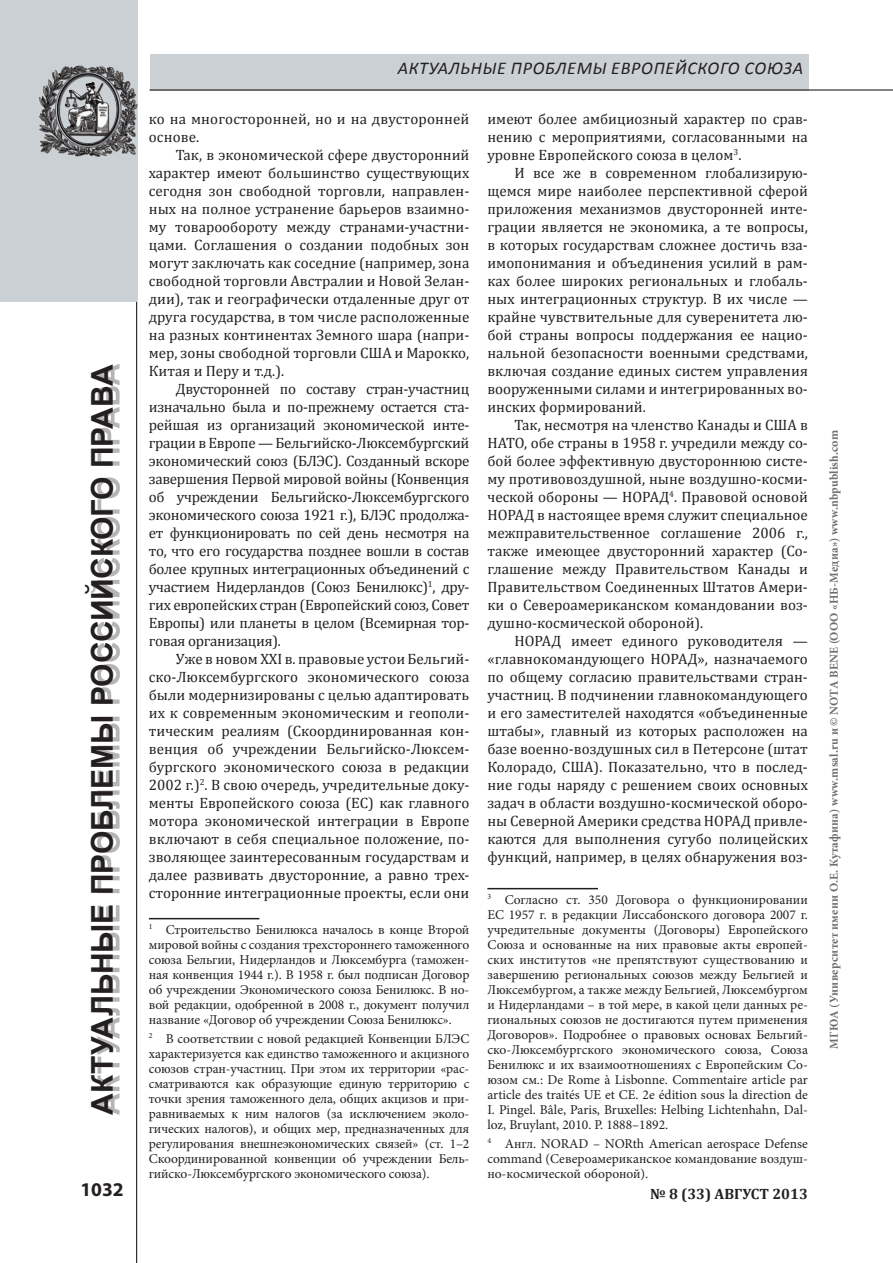
<style>
.page{position:relative;width:893px;height:1263px;background:#fff}
.page>*{position:absolute;margin:0;border:0;box-sizing:border-box;transform-origin:0 0}
.t1{font:700 30px "Arial";letter-spacing:-.005em;color:#231f20}
.t2{font:700 19.5px "Myriad Pro";color:#231f20}
.t3{font:italic 18px "Calibri";letter-spacing:.04em;color:#231f20}
.t4{font:15px/18px "Cambria";color:#231f20;text-align:justify}
.t5{font:700 15px "Cambria";color:#231f20}
.t6{font:13.5px/15px "Minion Pro";letter-spacing:-.005em;color:#231f20;text-align:justify}
.t7{font:700 12px "Minion Pro";letter-spacing:.02em;color:#6c6d70}
</style>
<div class="page">
<hr style="left:136px;top:0;width:1px;height:1263px;background:#231f20">
<div style="left:0;top:0;width:136px;height:301px;background:#cad0d4"></div>
<div style="left:92px;top:364px;width:28px;height:751px;background:#231f20;opacity:.33"></div>
<div style="left:150px;top:54px;width:658px;height:36px;background:#cad0d4"></div>
<hr style="left:150px;top:89px;width:743px;height:2px;background:#231f20">
<img style="left:39px;top:54px;width:99px;height:111px">
<hr style="left:149px;top:918px;width:110px;height:1px;background:#231f20">
<hr style="left:487px;top:888px;width:111px;height:1px;background:#231f20">
<p class="t3" style="left:398px;top:57px;width:12px">актуал</p>
<p class="t3" style="left:461px;top:57px;width:63px">ьные проблем</p>
<p class="t3" style="left:593px;top:57px;width:30px">ы европе</p>
<p class="t3" style="left:675px;top:57px;width:24px">йского</p>
<p class="t3" style="left:744px;top:57px;width:45px">союза</p>
<p class="t4" style="left:487px;top:110px;width:322px">имеют более амбициозный характер по срав&shy;нению с мероприятиями, согласованными на уровне Европейского союза в целом<sup>3</sup>.</p>
<p class="t4" style="left:487px;top:164px;width:322px;text-indent:27px">И все же в современном глобализирую&shy;щемся мире наиболее перспективной сферой приложения механизмов двусторонней инте&shy;грации является не экономика, а те вопросы, в которых государствам сложнее достичь вза&shy;имопонимания и объединения усилий в рам&shy;ках более широких региональных и глобаль&shy;ных интеграционных структур. В их числе — крайне чувствительные для суверенитета лю&shy;бой страны вопросы поддержания ее нацио&shy;нальной безопасности военными средствами, включая создание единых систем управления вооруженными силами и интегрированных во&shy;инских формирований.</p>
<p class="t4" style="left:487px;top:416px;width:322px;text-indent:27px">Так, несмотря на членство Канады и США в НАТО, обе страны в 1958 г. учредили между со&shy;бой более эффективную двустороннюю систе&shy;му противовоздушной, ныне воздушно-косми&shy;ческой обороны — НОРАД<sup>4</sup>. Правовой основой НОРАД в настоящее время служит специальное межправительственное соглашение 2006 г., также имеющее двусторонний характер (Со&shy;глашение между Правительством Канады и Правительством Соединенных Штатов Амери&shy;ки о Североамериканском командовании воз&shy;душно-космической обороной).</p>
<p class="t4" style="left:487px;top:632px;width:322px;text-indent:27px">НОРАД имеет единого руководителя — «главнокомандующего НОРАД», назначаемого по общему согласию правительствами стран&shy;участниц. В подчинении главнокомандующего и его заместителей находятся «объединенные штабы», главный из которых расположен на базе военно-воздушных сил в Петерсоне (штат Колорадо, США). Показательно, что в послед&shy;ние годы наряду с решением своих основных задач в области воздушно-космической оборо&shy;ны Северной Америки средства НОРАД привле&shy;каются для выполнения сугубо полицейских функций, например, в целях обнаружения воз-</p>
<p class="t6" style="left:487px;top:892px;width:322px"><sup>3</sup> Согласно ст. 350 Договора о функционировании ЕС 1957 г. в редакции Лиссабонского договора 2007 г. учредительные документы (Договоры) Европейского союза и основанные на них правовые акты европей&shy;ских институтов «не препятствуют существованию и завершению региональных союзов между Бельгией и Люксембургом, а также между Бельгией, Люксембургом и Нидерландами – в той мере, в какой цели данных ре&shy;гиональных союзов не достигаются путем применения Договоров». Подробнее о правовых основах Бельгий&shy;ско-Люксембургского экономического союза, Союза Бенилюкс и их взаимоотношениях с Европейским со&shy;юзом см.: De Rome à Lisbonne. Commentaire article par article des traités UE et CE. 2e édition sous la direction de I. Pingel. Bâle, Paris, Bruxelles: Helbing Lichtenhahn, Dal&shy;loz, Bruylant, 2010. P. 1888–1892.</p>
<p class="t6" style="left:487px;top:1136px;width:322px"><sup>4</sup> Англ. NORAD – NORth American aerospace Defense command (Североамериканское командование воздуш&shy;но-космической обороной).</p>
<p class="t4" style="left:149px;top:110px;width:322px">ко на многосторонней, но и на двусторонней основе.</p>
<p class="t4" style="left:149px;top:146px;width:322px;text-indent:27px">Так, в экономической сфере двусторонний характер имеют большинство существующих сегодня зон свободной торговли, направлен&shy;ных на полное устранение барьеров взаимно&shy;му товарообороту между странами-участни&shy;цами. Соглашения о создании подобных зон могут заключать как соседние (например, зона свободной торговли Австралии и Новой Зелан&shy;дии), так и географически отдаленные друг от друга государства, в том числе расположенные на разных континентах Земного шара (напри&shy;мер, зоны свободной торговли США и Марокко, Китая и Перу и т.д.).</p>
<p class="t4" style="left:149px;top:380px;width:322px;text-indent:27px">Двусторонней по составу стран-участниц изначально была и по-прежнему остается ста&shy;рейшая из организаций экономической инте&shy;грации в Европе — Бельгийско-Люксембургский экономический союз (БЛЭС). Созданный вскоре завершения Первой мировой войны (Конвенция об учреждении Бельгийско-Люксембургского экономического союза 1921 г.), БЛЭС продолжа&shy;ет функционировать по сей день несмотря на то, что его государства позднее вошли в состав более крупных интеграционных объединений с участием Нидерландов (Союз Бенилюкс)<sup>1</sup>, дру&shy;гих европейских стран (Европейский союз, Совет Европы) или планеты в целом (Всемирная тор&shy;говая организация).</p>
<p class="t4" style="left:149px;top:650px;width:322px;text-indent:27px">Уже в новом XXI в. правовые устои Бельгий&shy;ско-Люксембургского экономического союза были модернизированы с целью адаптировать их к современным экономическим и геополи&shy;тическим реалиям (Скоординированная кон&shy;венция об учреждении Бельгийско-Люксем&shy;бургского экономического союза в редакции 2002 г.)<sup>2</sup>. В свою очередь, учредительные доку&shy;менты Европейского союза (ЕС) как главного мотора экономической интеграции в Европе включают в себя специальное положение, по&shy;зволяющее заинтересованным государствам и далее развивать двусторонние, а равно трех&shy;сторонние интеграционные проекты, если они</p>
<p class="t6" style="left:149px;top:922px;width:322px"><sup>1</sup> Строительство Бенилюкса началось в конце Второй мировой войны с создания трехстороннего таможенного союза Бельгии, Нидерландов и Люксембурга (таможен&shy;ная конвенция 1944 г.). В 1958 г. был подписан Договор об учреждении Экономического союза Бенилюкс. В но&shy;вой редакции, одобренной в 2008 г., документ получил название «Договор об учреждении Союза Бенилюкс».</p>
<p class="t6" style="left:149px;top:1031px;width:322px"><sup>2</sup> В соответствии с новой редакцией Конвенции БЛЭС характеризуется как единство таможенного и акцизного союзов стран-участниц. При этом их территории «рас&shy;сматриваются как образующие единую территорию с точки зрения таможенного дела, общих акцизов и при&shy;равниваемых к ним налогов (за исключением эколо&shy;гических налогов), и общих мер, предназначенных для регулирования внешнеэкономических связей» (ст. 1–2<br>Скоординированной конвенции об учреждении Бель&shy;гийско-Люксембургского экономического союза).</p>
<h1 class="t1" style="left:83px;top:1115px;width:747px;rotate:-90deg">Актуальные проблемы российского права</h1>
<h2 class="t2" style="left:80px;top:1177px;width:45px">1032</h2>
<p class="t5" style="left:650px;top:1183px;width:159px">№ 8 (33) август 2013</p>
<p class="t7" style="left:825px;top:1048px;width:620px;rotate:-90deg">МГЮА (Университет имени О.Е. Кутафина) www.msal.ru и © NOTA BENE (ООО «НБ-Медиа») www.nbpublish.com</p>
</div>
